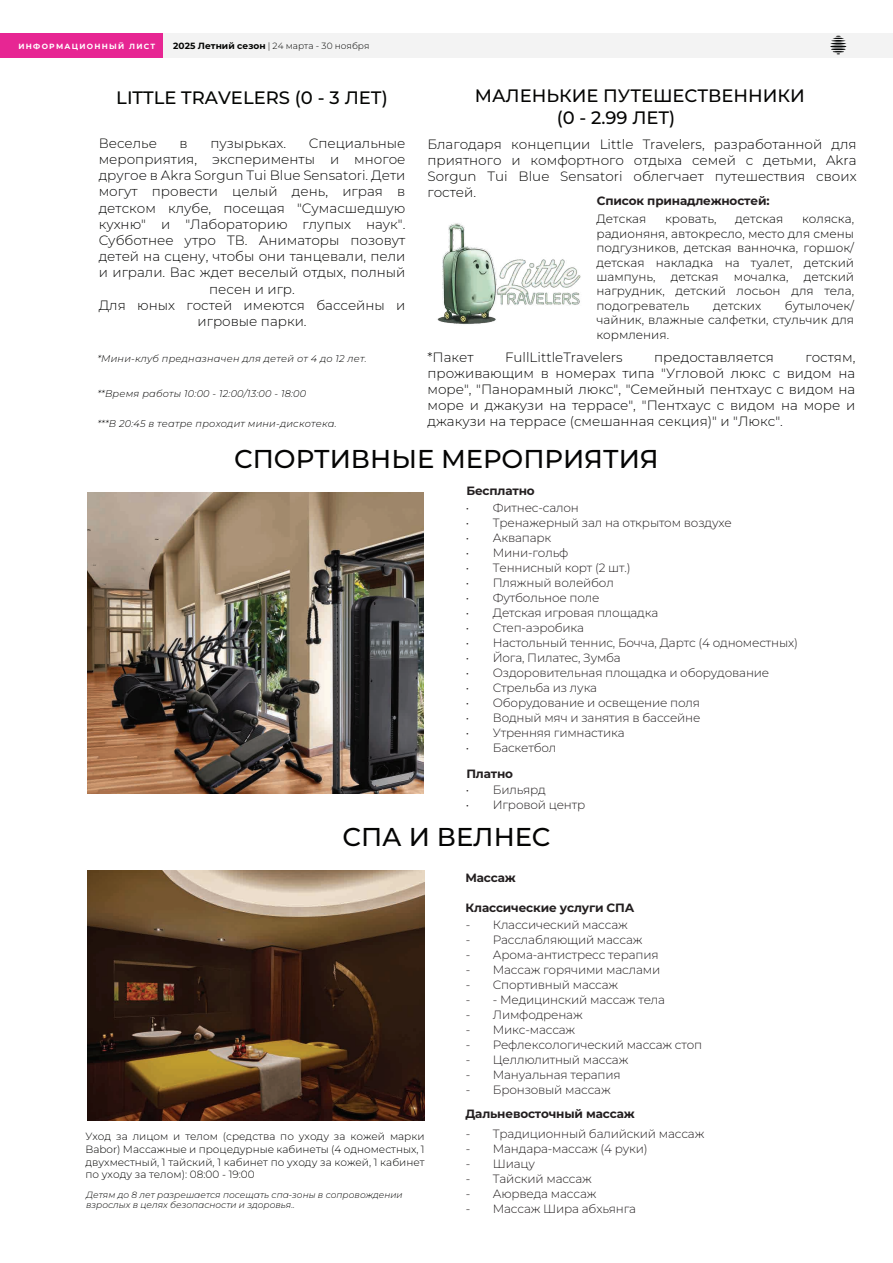
<style>
.page{position:relative;width:893px;height:1263px;background:#fff}
.page>*{position:absolute;margin:0;border:0;box-sizing:border-box;transform-origin:0 0}
.t1{font:500 25.8px "Montserrat";color:#050504}
.t2{font:500 18px/21.6px "Montserrat";color:#050504}
.t3{font:500 18px "Montserrat";color:#040503}
.t4{font:300 13.5px/16.2px "Montserrat";color:#050504;text-align:justify}
.t5{font:300 12px "Montserrat";letter-spacing:-.015em;color:#231f20}
.t6{font:300 12px/14.4px "Montserrat";color:#050504;text-align:justify}
.t7{font:700 12px "Montserrat";letter-spacing:-.015em;color:#231f20}
.t8{font:300 10.5px/12.6px "Montserrat";color:#050504;text-align:justify}
.t9{font:italic 300 9.75px "Montserrat";letter-spacing:.02em;color:#050504}
.t10{font:italic 300 9px/10.8px "Montserrat";color:#050504}
.t11{font:300 9px "Montserrat";color:#040503}
.t12{font:700 7.5px "Montserrat";letter-spacing:.17em;color:#fff}
.s1{font-weight:700}
</style>
<div class="page">
<img style="left:437px;top:223px;width:144px;height:102px">
<div style="left:144px;top:33px;width:749px;height:24px;background:#f3f3f3"></div>
<div style="left:0;top:33px;width:162px;height:24px;background:#e72693"></div>
<svg style="left:830px;top:36px;width:16px;height:18px"></svg>
<img style="left:87px;top:492px;width:337px;height:301px">
<img style="left:88px;top:871px;width:336px;height:250px">
<p class="t12" style="left:18px;top:41px;width:138px">ИНФОРМАЦИОННЫЙ ЛИСТ</p>
<p class="t11" style="left:173px;top:40px;width:198px"><span class="s1">2025 Летний сезон</span> | 24 марта - 30 ноября</p>
<h2 class="t3" style="left:116px;top:85px;width:273px">LITTLE TRAVELERS (0 - 3 ЛЕТ)</h2>
<p class="t4" style="left:99px;top:135px;width:60px">Веселье</p>
<p class="t4" style="left:180px;top:135px;width:10px">в</p>
<p class="t4" style="left:210px;top:135px;width:77px">пузырьках.</p>
<p class="t4" style="left:309px;top:135px;width:98px">Специальные</p>
<p class="t4" style="left:99px;top:151px;width:308px">мероприятия, эксперименты и многое</p>
<p class="t4" style="left:99px;top:167px;width:308px">другое в Akra Sorgun Tui Blue Sensatori. Дети</p>
<p class="t4" style="left:99px;top:183px;width:308px">могут провести целый день, играя в</p>
<p class="t4" style="left:99px;top:199px;width:308px">детском клубе, посещая "Сумасшедшую</p>
<p class="t4" style="left:99px;top:216px;width:308px">кухню" и "Лабораторию глупых наук".</p>
<p class="t4" style="left:99px;top:232px;width:308px">Субботнее утро ТВ. Аниматоры позовут</p>
<p class="t4" style="left:99px;top:248px;width:308px">детей на сцену, чтобы они танцевали, пели</p>
<p class="t4" style="left:99px;top:264px;width:308px">и играли. Вас ждет веселый отдых, полный</p>
<p class="t4" style="left:209px;top:280px;width:87px">песен и игр.</p>
<p class="t4" style="left:99px;top:297px;width:308px">Для юных гостей имеются бассейны и</p>
<p class="t4" style="left:198px;top:313px;width:111px">игровые парки.</p>
<p class="t9" style="left:97px;top:352px;width:271px">*Мини-клуб предназначен для детей от 4 до 12 лет.</p>
<p class="t9" style="left:97px;top:387px;width:210px">**Время работы 10:00 - 12:00/13:00 - 18:00</p>
<p class="t9" style="left:97px;top:417px;width:241px">***В 20:45 в театре проходит мини-дискотека.</p>
<h2 class="t2" style="left:557px;top:85px;width:250px;text-indent:-82px">МАЛЕНЬКИЕ ПУТЕШЕСТВЕННИКИ (0 - 2.99 ЛЕТ)</h2>
<p class="t4" style="left:427px;top:135px;width:431px">Благодаря концепции Little Travelers, разработанной для приятного и комфортного отдыха семей с детьми, Akra Sorgun Tui Blue Sensatori облегчает путешествия своих гостей.</p>
<p class="t6" style="left:596px;top:212px;width:51px">Детская</p>
<p class="t6" style="left:665px;top:212px;width:53px">кровать,</p>
<p class="t6" style="left:735px;top:212px;width:50px">детская</p>
<p class="t7" style="left:597px;top:193px;width:174px">Список принадлежностей:</p>
<p class="t6" style="left:596px;top:212px;width:259px;text-indent:206px">коляска, радионяня, автокресло, место для смены подгузников, детская ванночка, горшок/ детская накладка на туалет, детский шампунь,</p>
<p class="t6" style="left:596px;top:269px;width:259px;text-indent:207px">детский нагрудник, детский лосьон для тела, подогреватель</p>
<p class="t6" style="left:671px;top:269px;width:50px">детская</p>
<p class="t6" style="left:734px;top:269px;width:56px">мочалка,</p>
<p class="t6" style="left:596px;top:298px;width:259px;text-indent:188px">бутылочек/ чайник, влажные салфетки, стульчик для кормления.</p>
<p class="t6" style="left:713px;top:298px;width:50px">детских</p>
<p class="t4" style="left:427px;top:348px;width:48px">*Пакет</p>
<p class="t4" style="left:505px;top:348px;width:119px">FullLittleTravelers</p>
<p class="t4" style="left:654px;top:348px;width:121px">предоставляется</p>
<p class="t4" style="left:427px;top:348px;width:429px;text-indent:378px">гостям, проживающим в номерах типа "Угловой люкс с видом на море", "Панорамный люкс", "Семейный пентхаус с видом на море и джакузи на террасе", "Пентхаус с видом на море и джакузи на террасе (смешанная секция)" и "Люкс".</p>
<h1 class="t1" style="left:234px;top:441px;width:426px">СПОРТИВНЫЕ МЕРОПРИЯТИЯ</h1>
<p class="t5" style="left:466px;top:500px;width:115px">• Фитнес-салон</p>
<p class="t5" style="left:466px;top:515px;width:267px">• Тренажерный зал на открытом воздухе</p>
<p class="t5" style="left:466px;top:530px;width:87px">• Аквапарк</p>
<p class="t5" style="left:466px;top:545px;width:104px">• Мини-гольф</p>
<p class="t5" style="left:466px;top:560px;width:166px">• Теннисный корт (2 шт.)</p>
<p class="t5" style="left:466px;top:575px;width:150px">• Пляжный волейбол</p>
<p class="t5" style="left:466px;top:590px;width:135px">• Футбольное поле</p>
<p class="t5" style="left:466px;top:605px;width:194px">• Детская игровая площадка</p>
<p class="t5" style="left:466px;top:620px;width:120px">• Степ-аэробика</p>
<p class="t5" style="left:466px;top:635px;width:334px">• Настольный теннис, Бочча, Дартс (4 одноместных)</p>
<p class="t5" style="left:466px;top:650px;width:157px">• Йога, Пилатес, Зумба</p>
<p class="t5" style="left:466px;top:665px;width:305px">• Оздоровительная площадка и оборудование</p>
<p class="t5" style="left:466px;top:680px;width:133px">• Стрельба из лука</p>
<p class="t5" style="left:466px;top:695px;width:236px">• Оборудование и освещение поля</p>
<p class="t5" style="left:466px;top:710px;width:236px">• Водный мяч и занятия в бассейне</p>
<p class="t5" style="left:466px;top:725px;width:160px">• Утренняя гимнастика</p>
<p class="t5" style="left:466px;top:740px;width:92px">• Баскетбол</p>
<p class="t5" style="left:466px;top:782px;width:82px">• Бильярд</p>
<p class="t5" style="left:466px;top:797px;width:121px">• Игровой центр</p>
<p class="t7" style="left:466px;top:482px;width:70px">Бесплатно</p>
<p class="t7" style="left:466px;top:766px;width:48px">Платно</p>
<h1 class="t1" style="left:342px;top:819px;width:210px">СПА И ВЕЛНЕС</h1>
<p class="t8" style="left:86px;top:1130px;width:341px">Уход за лицом и телом (средства по уходу за кожей марки Babor) Массажные и процедурные кабинеты (4 одноместных, 1 двухместный, 1 тайский, 1 кабинет по уходу за кожей, 1 кабинет по уходу за телом): 08:00 - 19:00</p>
<p class="t10" style="left:86px;top:1189px;width:318px">Детям до 8 лет разрешается посещать спа-зоны в сопровождении взрослых в целях безопасности и здоровья..</p>
<p class="t7" style="left:465px;top:870px;width:52px">Массаж</p>
<p class="t7" style="left:465px;top:900px;width:170px">Классические услуги СПА</p>
<p class="t5" style="left:466px;top:917px;width:163px">- Классический массаж</p>
<p class="t5" style="left:466px;top:932px;width:178px">- Расслабляющий массаж</p>
<p class="t5" style="left:466px;top:947px;width:194px">- Арома-антистресс терапия</p>
<p class="t5" style="left:466px;top:962px;width:196px">- Массаж горячими маслами</p>
<p class="t5" style="left:466px;top:977px;width:154px">- Спортивный массаж</p>
<p class="t5" style="left:466px;top:992px;width:201px">- - Медицинский массаж тела</p>
<p class="t5" style="left:466px;top:1007px;width:118px">- Лимфодренаж</p>
<p class="t5" style="left:466px;top:1022px;width:111px">- Микс-массаж</p>
<p class="t5" style="left:466px;top:1037px;width:238px">- Рефлексологический массаж стоп</p>
<p class="t5" style="left:466px;top:1052px;width:164px">- Целлюлитный массаж</p>
<p class="t5" style="left:466px;top:1067px;width:156px">- Мануальная терапия</p>
<p class="t5" style="left:466px;top:1082px;width:146px">- Бронзовый массаж</p>
<p class="t5" style="left:466px;top:1125px;width:240px">- Традиционный балийский массаж</p>
<p class="t5" style="left:466px;top:1140px;width:183px">- Мандара-массаж (4 руки)</p>
<p class="t5" style="left:466px;top:1155px;width:71px">- Шиацу</p>
<p class="t5" style="left:466px;top:1170px;width:128px">- Тайский массаж</p>
<p class="t5" style="left:466px;top:1185px;width:132px">- Аюрведа массаж</p>
<p class="t5" style="left:466px;top:1200px;width:172px">- Массаж Шира абхьянга</p>
<p class="t7" style="left:465px;top:1105px;width:171px">Дальневосточный массаж</p>
</div>
